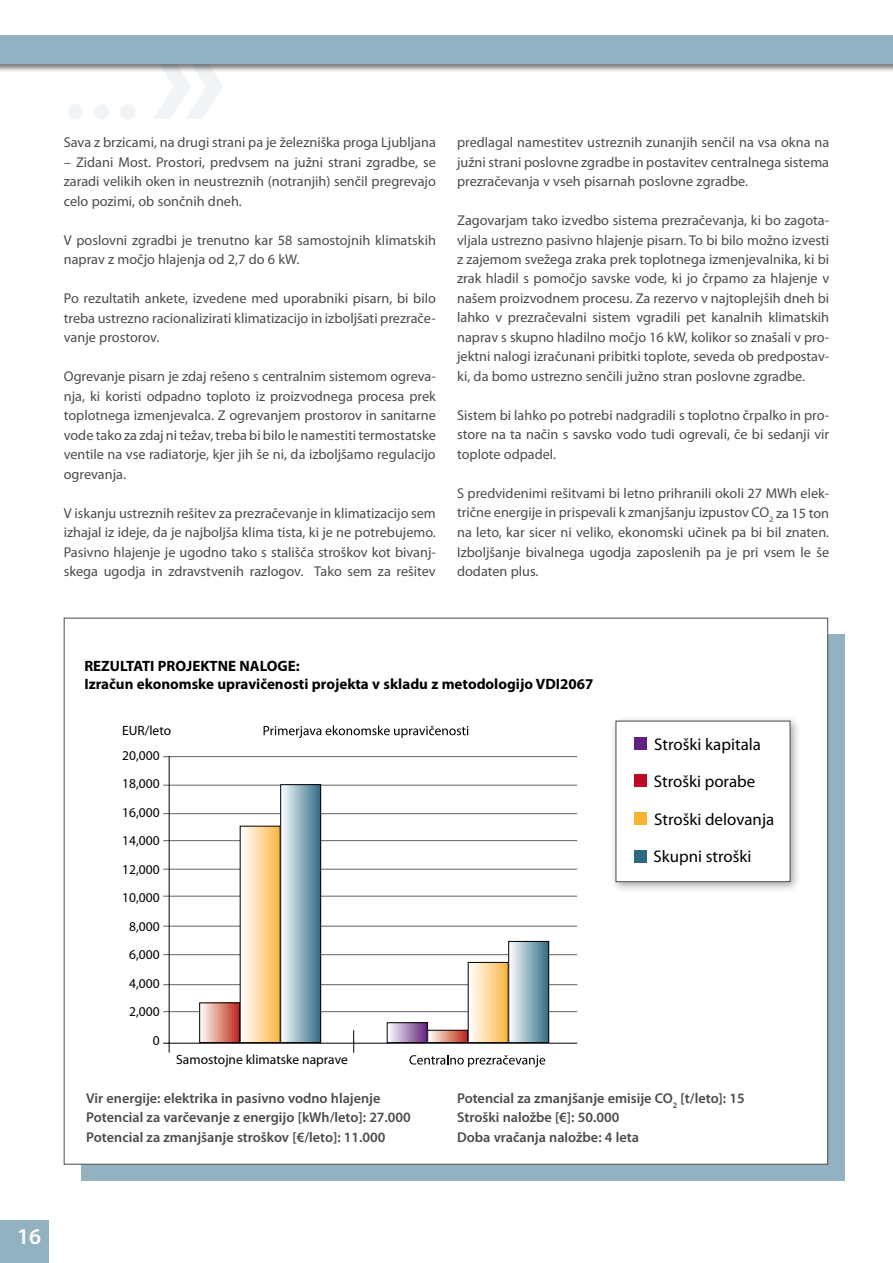
<style>
.page{position:relative;width:893px;height:1263px;background:#fff}
.page>*{position:absolute;margin:0;border:0;box-sizing:border-box;transform-origin:0 0}
.t1{font:600 22.5px "Myriad Pro";color:#fff}
.t2{font:16.95px "Myriad Pro";color:#000}
.t3{font:700 15px/18px "Myriad Pro";color:#000}
.t4{font:14.25px/19.5px "Myriad Pro";color:#4b4b4d;text-align:justify}
.t5{font:600 14.25px/19.5px "Myriad Pro";color:#4b4b4d}
.t6{font:13.5px/28.5px "Myriad Pro";color:#000;text-align:right}
</style>
<div class="page">
<div style="left:0;top:1220px;width:49px;height:43px;background:#92b2c1"></div>
<svg style="left:154px;top:73px;width:69px;height:46px"></svg>
<div style="left:0;top:35px;width:893px;height:38px;background:#000;opacity:.5"></div>
<div style="left:0;top:35px;width:893px;height:29px;background:#92b2c1"></div>
<div style="left:81px;top:635px;width:764px;height:546px;background:#92b2c1"></div>
<div style="left:64px;top:618px;width:764px;height:546px;background:#fff"></div>
<hr style="left:163px;top:1011px;width:414px;height:1px;background:#616264">
<hr style="left:163px;top:984px;width:414px;height:1px;background:#616264">
<hr style="left:163px;top:926px;width:414px;height:1px;background:#616264">
<hr style="left:163px;top:896px;width:414px;height:1px;background:#616264">
<hr style="left:163px;top:869px;width:414px;height:1px;background:#616264">
<hr style="left:163px;top:840px;width:414px;height:1px;background:#616264">
<hr style="left:163px;top:813px;width:414px;height:1px;background:#616264">
<hr style="left:163px;top:785px;width:414px;height:1px;background:#616264">
<hr style="left:163px;top:756px;width:414px;height:1px;background:#616264">
<hr style="left:163px;top:954px;width:414px;height:1px;background:#616264">
<div style="left:200px;top:1003px;width:40px;height:39px;background:linear-gradient(to right,#fefff4,#bf2a1a)"></div>
<div style="left:199px;top:1002px;width:41px;height:41px;border:1px solid #000"></div>
<div style="left:240px;top:826px;width:40px;height:216px;background:linear-gradient(to right,#fff,#fab847)"></div>
<div style="left:281px;top:785px;width:40px;height:257px;background:linear-gradient(to right,#fafdff,#366f87)"></div>
<div style="left:280px;top:784px;width:41px;height:259px;border:1px solid #000"></div>
<div style="left:387px;top:1023px;width:40px;height:19px;background:linear-gradient(to right,#fdffff,#682b82)"></div>
<div style="left:387px;top:1022px;width:41px;height:21px;border:1px solid #000"></div>
<svg style="left:430px;top:1032px;width:36px;height:9px"></svg>
<div style="left:427px;top:1030px;width:41px;height:13px;border:1px solid #000"></div>
<div style="left:468px;top:962px;width:40px;height:80px;background:linear-gradient(to right,#fff,#fab847)"></div>
<div style="left:468px;top:962px;width:41px;height:81px;border:1px solid #000"></div>
<hr style="left:169px;top:756px;width:1px;height:297px;background:#000">
<svg style="left:353px;top:1030px;width:1px;height:23px"></svg>
<hr style="left:163px;top:1043px;width:414px;height:1px;background:#000">
<svg style="left:409px;top:1055px;width:136px;height:12px"></svg>
<svg style="left:264px;top:725px;width:204px;height:13px"></svg>
<div style="left:509px;top:941px;width:40px;height:101px;background:linear-gradient(to right,#fafdff,#366f87)"></div>
<div style="left:508px;top:941px;width:41px;height:102px;border:1px solid #000"></div>
<div style="left:610px;top:715px;width:191px;height:178px;background:#000;opacity:.34"></div>
<div style="left:616px;top:721px;width:174px;height:161px;background:#fff"></div>
<div style="left:634px;top:737px;width:13px;height:12px;background:#622181"></div>
<div style="left:634px;top:775px;width:13px;height:12px;background:#bd0a26"></div>
<div style="left:634px;top:812px;width:13px;height:13px;background:#f8b334"></div>
<div style="left:634px;top:850px;width:13px;height:12px;background:#2d6980"></div>
<p class="t4" style="left:64px;top:132px;width:374px">Sava z brzicami, na drugi strani pa je železniška proga Ljubljana</p>
<p class="t4" style="left:64px;top:152px;width:374px">– Zidani Most. Prostori, predvsem na južni strani zgradbe, se zaradi velikih oken in neustreznih (notranjih) senčil pregrevajo celo pozimi, ob sončnih dneh.</p>
<p class="t4" style="left:64px;top:230px;width:374px">V poslovni zgradbi je trenutno kar 58 samostojnih klimatskih naprav z močjo hlajenja od 2,7 do 6 kW.</p>
<p class="t4" style="left:64px;top:288px;width:374px">Po rezultatih ankete, izvedene med uporabniki pisarn, bi bilo treba ustrezno racionalizirati klimatizacijo in izboljšati prezrače&shy;vanje prostorov.</p>
<p class="t4" style="left:64px;top:366px;width:374px">Ogrevanje pisarn je zdaj rešeno s centralnim sistemom ogreva&shy;nja, ki koristi odpadno toploto iz proizvodnega procesa prek toplotnega izmenjevalca. Z ogrevanjem prostorov in sanitarne vode tako za zdaj ni težav, treba bi bilo le namestiti termostatske ventile na vse radiatorje, kjer jih še ni, da izboljšamo regulacijo ogrevanja.</p>
<p class="t4" style="left:64px;top:503px;width:374px">V iskanju ustreznih rešitev za prezračevanje in klimatizacijo sem izhajal iz ideje, da je najboljša klima tista, ki je ne potrebujemo.<br>Pasivno hlajenje je ugodno tako s stališča stroškov kot bivanj&shy;skega ugodja in zdravstvenih razlogov. Tako sem za rešitev</p>
<p class="t4" style="left:457px;top:132px;width:374px">predlagal namestitev ustreznih zunanjih senčil na vsa okna na južni strani poslovne zgradbe in postavitev centralnega sistema prezračevanja v vseh pisarnah poslovne zgradbe.</p>
<p class="t4" style="left:457px;top:210px;width:374px">Zagovarjam tako izvedbo sistema prezračevanja, ki bo zagota&shy;vljala ustrezno pasivno hlajenje pisarn. To bi bilo možno izvesti z zajemom svežega zraka prek toplotnega izmenjevalnika, ki bi zrak hladil s pomočjo savske vode, ki jo črpamo za hlajenje v našem proizvodnem procesu. Za rezervo v najtoplejših dneh bi lahko v prezračevalni sistem vgradili pet kanalnih klimatskih naprav s skupno hladilno močjo 16 kW, kolikor so znašali v pro&shy;jektni nalogi izračunani pribitki toplote, seveda ob predpostav&shy;ki, da bomo ustrezno senčili južno stran poslovne zgradbe.</p>
<p class="t4" style="left:457px;top:405px;width:374px">Sistem bi lahko po potrebi nadgradili s toplotno črpalko in pro&shy;store na ta način s savsko vodo tudi ogrevali, če bi sedanji vir toplote odpadel.</p>
<p class="t4" style="left:457px;top:483px;width:374px">S predvidenimi rešitvami bi letno prihranili okoli 27 MWh elek&shy;trične energije in prispevali k zmanjšanju izpustov CO<sub>2</sub> za 15 ton na leto, kar sicer ni veliko, ekonomski učinek pa bi bil znaten.<br>Izboljšanje bivalnega ugodja zaposlenih pa je pri vsem le še dodaten plus.</p>
<p class="t3" style="left:84px;top:656px;width:44px">REZULTATI</p>
<p class="t3" style="left:158px;top:656px;width:19px">PROJEKTNE</p>
<p class="t3" style="left:240px;top:656px;width:11px">NALO</p>
<p class="t3" style="left:84px;top:656px;width:510px;text-indent:193px">GE:<br>Izračun ekonomske upravičenosti projekta v skladu z metodologijo VDI2067</p>
<p class="t6" style="left:122px;top:716px;width:51px">EUR/leto</p>
<p class="t6" style="left:122px;top:741px;width:39px">20,000<br>18,000<br>16,000<br>14,000<br>12,000<br>10,000<br>8,000<br>6,000<br>4,000<br>2,000<br>0</p>
<p class="t6" style="left:176px;top:1045px;width:173px">Samostojne klimatske naprave</p>
<p class="t2" style="left:654px;top:733px;width:108px">Stroški kapitala</p>
<p class="t2" style="left:654px;top:771px;width:103px">Stroški porabe</p>
<p class="t2" style="left:654px;top:808px;width:122px">Stroški delovanja</p>
<p class="t2" style="left:654px;top:846px;width:99px">Skupni stroški</p>
<p class="t5" style="left:86px;top:1088px;width:326px">Vir energije: elektrika in pasivno vodno hlajenje<br>Potencial za varčevanje z energijo [kWh/leto]: 27.000<br>Potencial za zmanjšanje stroškov [€/leto]: 11.000</p>
<p class="t5" style="left:457px;top:1088px;width:289px">Potencial za zmanjšanje emisije CO<sub>2</sub> [t/leto]: 15<br>Stroški naložbe [€]: 50.000<br>Doba vračanja naložbe: 4 leta</p>
<h1 class="t1" style="left:17px;top:1222px;width:26px">16</h1>
</div>
